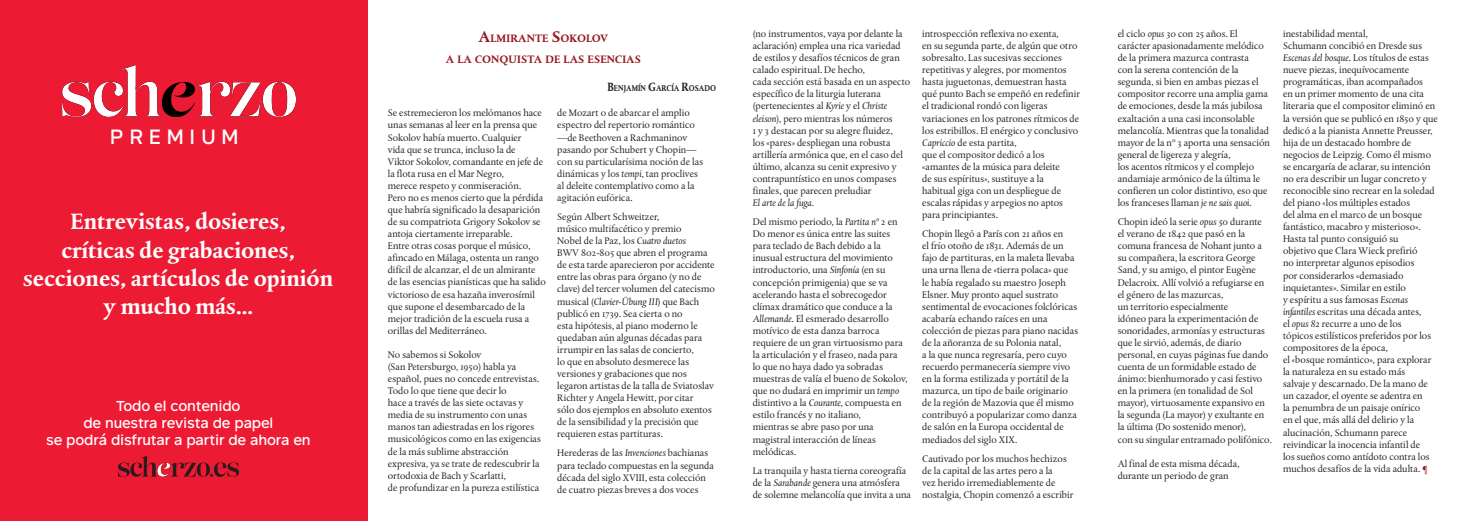
<style>
.page{position:relative;width:1469px;height:521px;background:#fff}
.page>*{position:absolute;margin:0;border:0;box-sizing:border-box;transform-origin:0 0}
.t1{font:700 22.75px/28.1px "DTL Albertina ST";color:#fff;text-align:center}
.t2{font:500 20.12px "Rutan";color:#fff}
.t3{font:500 14px/16.8px "Rutan";letter-spacing:-.015em;color:#fff;text-align:center}
.t4{font:700 11.03px "DTL Albertina ST";color:#981a1e}
.t5{font:10.06px/12.1px "DTL Albertina ST";color:#231f20}
.t6{font:italic 10.06px "DTL Albertina ST";letter-spacing:.005em;color:#231f20}
.t7{font:700 8.58px "DTL Albertina ST";color:#231f20;scale:.85 1}
.s1{font-size:15.75px}
.s2{font-size:12.25px}
.s3{font-style:italic}
.s4{font-style:normal}
.s5{font-size:9.19px;color:#981a1e}
</style>
<div class="page">
<div style="left:0;top:0;width:367px;height:521px;background:#ed1a33"></div>
<img style="left:62px;top:65px;width:234px;height:51px">
<img style="left:118px;top:457px;width:120px;height:20px">
<p class="t2" style="left:110px;top:120px;width:130px">PREMIUM</p>
<p class="t1" style="left:23px;top:207px;width:311px">Entrevistas, dosieres,<br>críticas de grabaciones, secciones, artículos de opinión y mucho más...</p>
<p class="t3" style="left:46px;top:397px;width:266px">Todo el contenido<br>de nuestra revista de papel<br>se podrá disfrutar a partir de ahora en</p>
<p class="t4" style="left:478px;top:31px;width:131px"><span class="s1">A</span>LMIRANTE <span class="s1">S</span>OKOLOV</p>
<p class="t4" style="left:446px;top:52px;width:195px">A LA CONQUISTA DE LAS ESENCIAS</p>
<p class="t7" style="left:607px;top:83px;width:129px"><span class="s2">B</span>ENJAMÍN <span class="s2">G</span>ARCÍA <span class="s2">R</span>OSADO</p>
<p class="t5" style="left:388px;top:107px;width:156px">Se estremecieron los melómanos hace unas semanas al leer en la prensa que<br>Sokolov había muerto. Cualquier</p>
<p class="t5" style="left:388px;top:143px;width:129px">vida que se trunca, incluso la de</p>
<p class="t5" style="left:388px;top:155px;width:157px">Viktor Sokolov, comandante en jefe de la flota rusa en el Mar Negro,</p>
<p class="t5" style="left:388px;top:179px;width:135px">merece respeto y conmiseración.</p>
<p class="t5" style="left:388px;top:192px;width:157px">Pero no es menos cierto que la pérdida que habría significado la desaparición de su compatriota Grigory Sokolov se antoja ciertamente irreparable.</p>
<p class="t5" style="left:388px;top:240px;width:159px">Entre otras cosas porque el músico, afincado en Málaga, ostenta un rango difícil de alcanzar, el de un almirante de las esencias pianísticas que ha salido victorioso de esa hazaña inverosímil que supone el desembarcado de la mejor tradición de la escuela rusa a orillas del Mediterráneo.</p>
<p class="t5" style="left:388px;top:348px;width:95px">No sabemos si Sokolov</p>
<p class="t5" style="left:388px;top:361px;width:155px">(San Petersburgo, 1950) habla ya español, pues no concede entrevistas.<br>Todo lo que tiene que decir lo<br>hace a través de las siete octavas y media de su instrumento con unas manos tan adiestradas en los rigores musicológicos como en las exigencias de la más sublime abstracción expresiva, ya se trate de redescubrir la ortodoxia de Bach y Scarlatti,</p>
<p class="t5" style="left:388px;top:481px;width:153px">de profundizar en la pureza estilística</p>
<p class="t5" style="left:557px;top:107px;width:147px">de Mozart o de abarcar el amplio espectro del repertorio romántico —de Beethoven a Rachmaninov pasando por Schubert y Chopin— con su particularísima noción de las dinámicas y los <span class="s3">tempi</span>, tan proclives al deleite contemplativo como a la agitación eufórica.</p>
<p class="t5" style="left:557px;top:211px;width:104px">Según Albert Schweitzer,</p>
<p class="t5" style="left:557px;top:223px;width:126px">músico multifacético y premio</p>
<p class="t5" style="left:557px;top:235px;width:130px">Nobel de la Paz, los <span class="s3">Cuatro duetos</span></p>
<p class="t5" style="left:557px;top:247px;width:159px">BWV 802-805 que abren el programa de esta tarde aparecieron por accidente entre las obras para órgano (y no de clave) del tercer volumen del catecismo musical (<span class="s3">Clavier-Übung III</span>) que Bach publicó en 1739. Sea cierta o no<br>esta hipótesis, al piano moderno le quedaban aún algunas décadas para irrumpir en las salas de concierto,<br>lo que en absoluto desmerece las versiones y grabaciones que nos legaron artistas de la talla de Sviatoslav Richter y Angela Hewitt, por citar<br>sólo dos ejemplos en absoluto exentos de la sensibilidad y la precisión que requieren estas partituras.</p>
<p class="t5" style="left:557px;top:447px;width:158px">Herederas de las <span class="s3">Invenciones</span> bachianas para teclado compuestas en la segunda década del siglo XVIII, esta colección de cuatro piezas breves a dos voces</p>
<p class="t5" style="left:752px;top:28px;width:151px">(no instrumentos, vaya por delante la aclaración) emplea una rica variedad de estilos y desafíos técnicos de gran calado espiritual. De hecho,</p>
<p class="t5" style="left:752px;top:76px;width:159px">cada sección está basada en un aspecto específico de la liturgia luterana (pertenecientes al <span class="s3">Kyrie</span> y el <span class="s3">Christe eleison</span>), pero mientras los números<br>1 y 3 destacan por su alegre fluidez,<br>los «pares» despliegan una robusta artillería armónica que, en el caso del último, alcanza su cenit expresivo y contrapuntístico en unos compases finales, que parecen preludiar</p>
<p class="t6" style="left:752px;top:197px;width:63px">El arte de la fuga<span class="s4">.</span></p>
<p class="t5" style="left:752px;top:216px;width:156px">Del mismo periodo, la <span class="s3">Partita nº</span> 2 en Do menor es única entre las suites para teclado de Bach debido a la inusual estructura del movimiento introductorio, una <span class="s3">Sinfonía</span> (en su concepción primigenia) que se va acelerando hasta el sobrecogedor clímax dramático que conduce a la <span class="s3">Allemande</span>. El esmerado desarrollo motívico de esta danza barroca requiere de un gran virtuosismo para la articulación y el fraseo, nada para lo que no haya dado ya sobradas muestras de valía el bueno de Sokolov, que no dudará en imprimir un <span class="s3">tempo </span>distintivo a la <span class="s3">Courante</span>, compuesta en estilo francés y no italiano,</p>
<p class="t5" style="left:752px;top:421px;width:125px">mientras se abre paso por una magistral interacción de líneas melódicas.</p>
<p class="t5" style="left:752px;top:464px;width:160px">La tranquila y hasta tierna coreografía de la <span class="s3">Sarabande</span> genera una atmósfera de solemne melancolía que invita a una</p>
<p class="t5" style="left:922px;top:28px;width:138px">introspección reflexiva no exenta,</p>
<p class="t5" style="left:922px;top:40px;width:159px">en su segunda parte, de algún que otro sobresalto. Las sucesivas secciones repetitivas y alegres, por momentos hasta juguetonas, demuestran hasta qué punto Bach se empeñó en redefinir el tradicional rondó con ligeras variaciones en los patrones rítmicos de los estribillos. El enérgico y conclusivo <span class="s3">Capriccio</span> de esta partita,</p>
<p class="t5" style="left:922px;top:148px;width:139px">que el compositor dedicó a los «amantes de la música para deleite</p>
<p class="t5" style="left:922px;top:173px;width:123px">de sus espíritus», sustituye a la</p>
<p class="t5" style="left:922px;top:185px;width:142px">habitual giga con un despliegue de escalas rápidas y arpegios no aptos para principiantes.</p>
<p class="t5" style="left:922px;top:228px;width:158px">Chopin llegó a París con 21 años en<br>el frío otoño de 1831. Además de un fajo de partituras, en la maleta llevaba una urna llena de «tierra polaca» que<br>le había regalado su maestro Joseph Elsner. Muy pronto aquel sustrato sentimental de evocaciones folclóricas acabaría echando raíces en una colección de piezas para piano nacidas de la añoranza de su Polonia natal,<br>a la que nunca regresaría, pero cuyo recuerdo permanecería siempre vivo en la forma estilizada y portátil de la mazurca, un tipo de baile originario de la región de Mazovia que él mismo contribuyó a popularizar como danza de salón en la Europa occidental de mediados del siglo XIX.</p>
<p class="t5" style="left:922px;top:452px;width:153px">Cautivado por los muchos hechizos de la capital de las artes pero a la<br>vez herido irremediablemente de nostalgia, Chopin comenzó a escribir</p>
<p class="t5" style="left:1117px;top:28px;width:154px">el ciclo <span class="s3">opus 30</span> con 25 años. El carácter apasionadamente melódico de la primera mazurca contrasta<br>con la serena contención de la segunda, si bien en ambas piezas el compositor recorre una amplia gama de emociones, desde la más jubilosa exaltación a una casi inconsolable melancolía. Mientras que la tonalidad mayor de la nº 3 aporta una sensación general de ligereza y alegría,</p>
<p class="t5" style="left:1117px;top:160px;width:151px">los acentos rítmicos y el complejo andamiaje armónico de la última le confieren un color distintivo, eso que los franceses llaman <span class="s3">je ne sais quoi</span>.</p>
<p class="t5" style="left:1117px;top:216px;width:148px">Chopin ideó la serie <span class="s3">opus 50</span> durante el verano de 1842 que pasó en la comuna francesa de Nohant junto a su compañera, la escritora George<br>Sand, y su amigo, el pintor Eugène<br>Delacroix. Allí volvió a refugiarse en el género de las mazurcas,</p>
<p class="t5" style="left:1117px;top:300px;width:152px">un territorio especialmente<br>idóneo para la experimentación de sonoridades, armonías y estructuras que le sirvió, además, de diario personal, en cuyas páginas fue dando cuenta de un formidable estado de ánimo: bienhumorado y casi festivo en la primera (en tonalidad de Sol mayor), virtuosamente expansivo en la segunda (La mayor) y exultante en la última (Do sostenido menor),</p>
<p class="t5" style="left:1117px;top:433px;width:156px">con su singular entramado polifónico.</p>
<p class="t5" style="left:1117px;top:457px;width:123px">Al final de esta misma década, durante un periodo de gran</p>
<p class="t5" style="left:1283px;top:28px;width:86px">inestabilidad mental,</p>
<p class="t5" style="left:1283px;top:40px;width:156px">Schumann concibió en Dresde sus <span class="s3">Escenas del bosque</span>. Los títulos de estas nueve piezas, inequívocamente programáticas, iban acompañados<br>en un primer momento de una cita literaria que el compositor eliminó en la versión que se publicó en 1850 y que dedicó a la pianista Annette Preusser, hija de un destacado hombre de negocios de Leipzig. Como él mismo se encargaría de aclarar, su intención no era describir un lugar concreto y reconocible sino recrear en la soledad del piano «los múltiples estados<br>del alma en el marco de un bosque fantástico, macabro y misterioso».</p>
<p class="t5" style="left:1283px;top:233px;width:150px">Hasta tal punto consiguió su objetivo que Clara Wieck prefirió<br>no interpretar algunos episodios por considerarlos «demasiado inquietantes». Similar en estilo<br>y espíritu a sus famosas <span class="s3">Escenas infantiles</span> escritas una década antes,<br>el <span class="s3">opus 82</span> recurre a uno de los tópicos estilísticos preferidos por los compositores de la época,</p>
<p class="t5" style="left:1283px;top:354px;width:150px">el «bosque romántico», para explorar la naturaleza en su estado más salvaje y descarnado. De la mano de un cazador, el oyente se adentra en la penumbra de un paisaje onírico en el que, más allá del delirio y la alucinación, Schumann parece reivindicar la inocencia infantil de los sueños como antídoto contra los muchos desafíos de la vida adulta. <span class="s5">¶</span></p>
</div>
